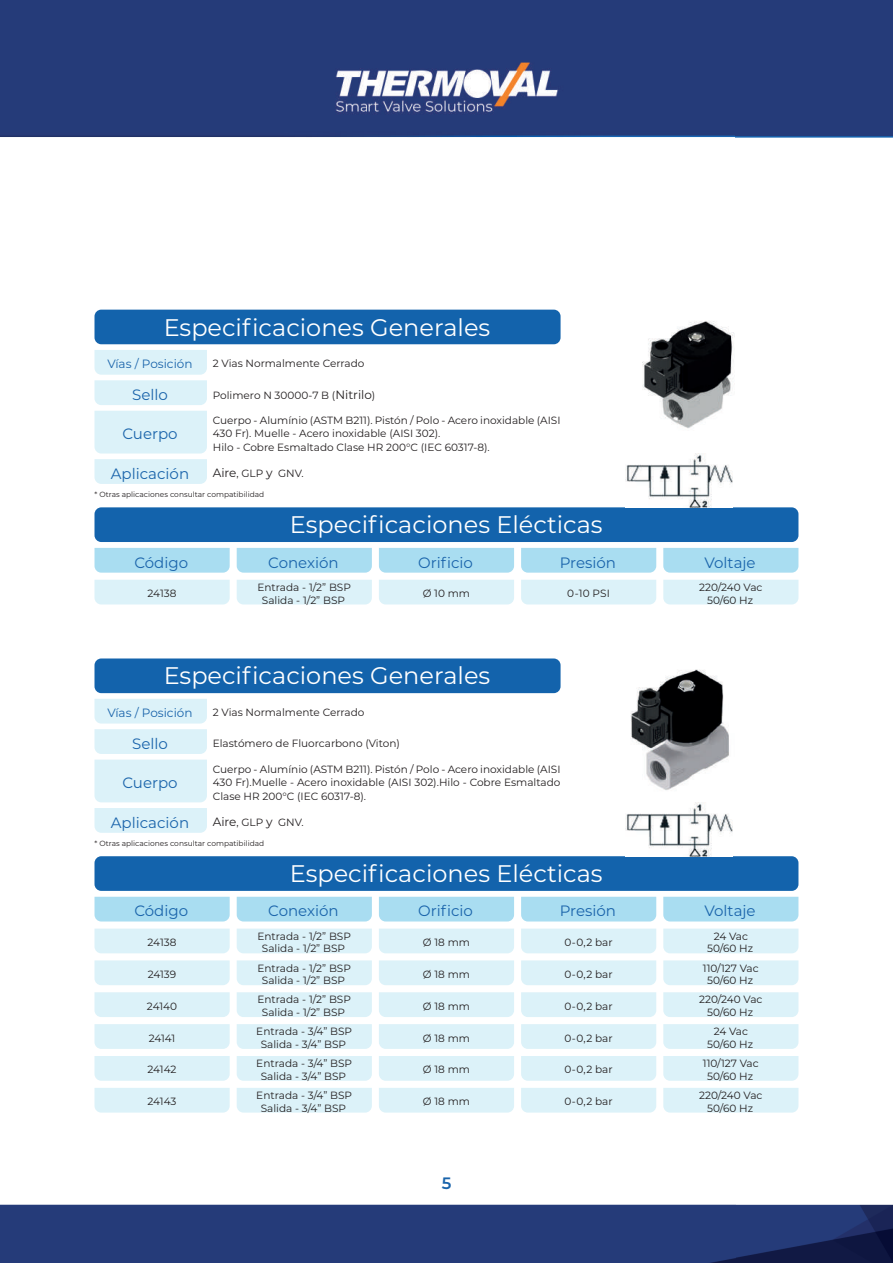
<style>
.page{position:relative;width:893px;height:1263px;background:#fff}
.page>*{position:absolute;margin:0;border:0;box-sizing:border-box;transform-origin:0 0}
.t1{font:24px "Montserrat";color:#fff}
.t2{font:600 16.5px "Montserrat";color:#1a64ab}
.t3{font:15px "Montserrat";color:#1a64ab}
.t4{font:12px "Montserrat";color:#1a64ab}
.t5{font:10.5px/12.6px "Montserrat";color:#231f20;text-align:center}
.t6{font:7.5px "Montserrat";color:#231f20}
.s1{font-size:12px}
</style>
<div class="page">
<img style="left:0;top:0;width:893px;height:1263px">
<div style="left:94px;top:699px;width:113px;height:24px;background:#dcf2f9"></div>
<div style="left:94px;top:729px;width:113px;height:25px;background:#dcf2f9"></div>
<svg style="left:94px;top:350px;width:113px;height:55px;background:#dff3f9"></svg>
<div style="left:94px;top:760px;width:113px;height:42px;background:#dcf2f9"></div>
<div style="left:94px;top:411px;width:113px;height:42px;background:#dcf2f9"></div>
<div style="left:95px;top:808px;width:112px;height:25px;background:#dcf2f9"></div>
<div style="left:95px;top:459px;width:112px;height:25px;background:#dcf2f9"></div>
<div style="left:94px;top:658px;width:467px;height:35px;background:#1363ac;border-radius:7px"></div>
<div style="left:94px;top:310px;width:467px;height:34px;background:#1363ac;border-radius:7px"></div>
<div style="left:94px;top:856px;width:704px;height:35px;background:#1363ac;border-radius:7px"></div>
<div style="left:94px;top:507px;width:704px;height:35px;background:#1363ac;border-radius:7px"></div>
<div style="left:237px;top:897px;width:135px;height:24px;background:#a9ddf1"></div>
<div style="left:237px;top:548px;width:135px;height:25px;background:#a9ddf1"></div>
<div style="left:95px;top:897px;width:135px;height:24px;background:#a9ddf1"></div>
<div style="left:95px;top:548px;width:135px;height:25px;background:#a9ddf1"></div>
<div style="left:379px;top:928px;width:135px;height:25px;background:#dcf2f9"></div>
<div style="left:379px;top:580px;width:135px;height:24px;background:#dcf2f9"></div>
<div style="left:379px;top:1024px;width:135px;height:25px;background:#dcf2f9"></div>
<div style="left:379px;top:960px;width:135px;height:25px;background:#dcf2f9"></div>
<div style="left:379px;top:1056px;width:135px;height:25px;background:#dcf2f9"></div>
<div style="left:379px;top:992px;width:135px;height:25px;background:#dcf2f9"></div>
<div style="left:379px;top:1088px;width:135px;height:24px;background:#dcf2f9"></div>
<div style="left:663px;top:928px;width:135px;height:25px;background:#dcf2f9"></div>
<div style="left:663px;top:580px;width:135px;height:24px;background:#dcf2f9"></div>
<div style="left:663px;top:1024px;width:135px;height:25px;background:#dcf2f9"></div>
<div style="left:663px;top:960px;width:135px;height:25px;background:#dcf2f9"></div>
<div style="left:663px;top:1056px;width:135px;height:25px;background:#dcf2f9"></div>
<div style="left:663px;top:992px;width:135px;height:25px;background:#dcf2f9"></div>
<div style="left:663px;top:1088px;width:135px;height:24px;background:#dcf2f9"></div>
<div style="left:379px;top:897px;width:135px;height:24px;background:#a9ddf1"></div>
<div style="left:379px;top:548px;width:135px;height:25px;background:#a9ddf1"></div>
<div style="left:663px;top:897px;width:135px;height:24px;background:#a9ddf1"></div>
<div style="left:663px;top:548px;width:135px;height:25px;background:#a9ddf1"></div>
<div style="left:521px;top:897px;width:135px;height:24px;background:#a9ddf1"></div>
<div style="left:521px;top:548px;width:135px;height:25px;background:#a9ddf1"></div>
<div style="left:521px;top:928px;width:135px;height:25px;background:#dcf2f9"></div>
<div style="left:521px;top:580px;width:135px;height:24px;background:#dcf2f9"></div>
<div style="left:521px;top:1024px;width:135px;height:25px;background:#dcf2f9"></div>
<div style="left:521px;top:960px;width:135px;height:25px;background:#dcf2f9"></div>
<div style="left:521px;top:1056px;width:135px;height:25px;background:#dcf2f9"></div>
<div style="left:521px;top:992px;width:135px;height:25px;background:#dcf2f9"></div>
<div style="left:521px;top:1088px;width:135px;height:24px;background:#dcf2f9"></div>
<img style="left:568px;top:658px;width:230px;height:144px">
<img style="left:568px;top:310px;width:230px;height:143px">
<div style="left:237px;top:928px;width:135px;height:25px;background:#dcf2f9"></div>
<div style="left:237px;top:580px;width:135px;height:24px;background:#dcf2f9"></div>
<div style="left:237px;top:1024px;width:135px;height:25px;background:#dcf2f9"></div>
<div style="left:237px;top:960px;width:135px;height:25px;background:#dcf2f9"></div>
<div style="left:237px;top:1056px;width:135px;height:25px;background:#dcf2f9"></div>
<div style="left:237px;top:992px;width:135px;height:25px;background:#dcf2f9"></div>
<div style="left:237px;top:1088px;width:135px;height:24px;background:#dcf2f9"></div>
<div style="left:94px;top:928px;width:136px;height:25px;background:#dcf2f9"></div>
<div style="left:94px;top:580px;width:136px;height:24px;background:#dcf2f9"></div>
<div style="left:94px;top:1024px;width:136px;height:25px;background:#dcf2f9"></div>
<div style="left:94px;top:960px;width:136px;height:25px;background:#dcf2f9"></div>
<div style="left:94px;top:1056px;width:136px;height:25px;background:#dcf2f9"></div>
<div style="left:94px;top:992px;width:136px;height:25px;background:#dcf2f9"></div>
<div style="left:94px;top:1088px;width:136px;height:24px;background:#dcf2f9"></div>
<img style="left:625px;top:802px;width:107px;height:54px">
<img style="left:625px;top:453px;width:107px;height:54px">
<h1 class="t1" style="left:164px;top:311px;width:328px">Especificaciones Generales</h1>
<p class="t4" style="left:107px;top:356px;width:87px">Vías / Posición</p>
<p class="t5" style="left:213px;top:357px;width:153px">2 Vias Normalmente Cerrado</p>
<h3 class="t3" style="left:132px;top:384px;width:37px">Sello</h3>
<p class="t5" style="left:213px;top:388px;width:164px">Polimero N 30000-7 B (<span class="s1">Nitrilo</span>)</p>
<h3 class="t3" style="left:122px;top:424px;width:57px">Cuerpo</h3>
<p class="t5" style="left:213px;top:413px;width:349px;line-height:13.5px;text-align:left">Cuerpo - Alumínio (ASTM B211). Pistón / Polo - Acero inoxidable (AISI<br>430 Fr). Muelle - Acero inoxidable (AISI 302).<br>Hilo - Cobre Esmaltado Clase HR 200°C (IEC 60317-8).</p>
<h3 class="t3" style="left:111px;top:463px;width:80px">Aplicación</h3>
<p class="t5" style="left:213px;top:467px;width:93px"><span class="s1">Aire</span>, GLP <span class="s1">y</span> GNV.</p>
<p class="t6" style="left:95px;top:489px;width:171px">* Otras aplicaciones consultar compatibilidad</p>
<h1 class="t1" style="left:290px;top:508px;width:314px">Especificaciones Elécticas</h1>
<h3 class="t3" style="left:134px;top:552px;width:55px">Código</h3>
<p class="t5" style="left:148px;top:587px;width:30px">24138</p>
<h3 class="t3" style="left:268px;top:552px;width:72px">Conexión</h3>
<p class="t5" style="left:257px;top:580px;width:95px">Entrada - 1/2” BSP<br>Salida - 1/2” BSP</p>
<h3 class="t3" style="left:418px;top:552px;width:56px">Orificio</h3>
<p class="t5" style="left:423px;top:587px;width:49px">Ø 10 mm</p>
<h1 class="t1" style="left:164px;top:659px;width:328px">Especificaciones Generales</h1>
<p class="t4" style="left:107px;top:704px;width:87px">Vías / Posición</p>
<h3 class="t3" style="left:132px;top:733px;width:37px">Sello</h3>
<p class="t5" style="left:213px;top:706px;width:153px">2 Vias Normalmente Cerrado</p>
<p class="t5" style="left:213px;top:736px;width:189px">Elastómero de Fluorcarbono (Viton)</p>
<h3 class="t3" style="left:560px;top:552px;width:58px">Presión</h3>
<p class="t5" style="left:567px;top:587px;width:44px">0-10 PSI</p>
<h3 class="t3" style="left:122px;top:773px;width:57px">Cuerpo</h3>
<h3 class="t3" style="left:111px;top:812px;width:80px">Aplicación</h3>
<p class="t5" style="left:213px;top:762px;width:349px;line-height:13.5px;text-align:justify">Cuerpo - Alumínio (ASTM B211). Pistón / Polo - Acero inoxidable (AISI 430 Fr).Muelle - Acero inoxidable (AISI 302).Hilo - Cobre Esmaltado Clase HR 200°C (IEC 60317-8).</p>
<p class="t5" style="left:213px;top:816px;width:93px"><span class="s1">Aire</span>, GLP <span class="s1">y</span> GNV.</p>
<p class="t6" style="left:95px;top:838px;width:171px">* Otras aplicaciones consultar compatibilidad</p>
<h1 class="t1" style="left:290px;top:857px;width:314px">Especificaciones Elécticas</h1>
<h3 class="t3" style="left:134px;top:901px;width:55px">Código</h3>
<h3 class="t3" style="left:268px;top:901px;width:72px">Conexión</h3>
<h3 class="t3" style="left:418px;top:901px;width:56px">Orificio</h3>
<h3 class="t3" style="left:560px;top:901px;width:58px">Presión</h3>
<p class="t5" style="left:148px;top:936px;width:30px">24138</p>
<p class="t5" style="left:257px;top:929px;width:95px">Entrada - 1/2” BSP<br>Salida - 1/2” BSP</p>
<p class="t5" style="left:423px;top:936px;width:49px">Ø 18 mm</p>
<p class="t5" style="left:564px;top:936px;width:50px">0-0,2 bar</p>
<p class="t5" style="left:148px;top:967px;width:30px">24139</p>
<p class="t5" style="left:257px;top:961px;width:95px">Entrada - 1/2” BSP<br>Salida - 1/2” BSP</p>
<p class="t5" style="left:423px;top:967px;width:49px">Ø 18 mm</p>
<p class="t5" style="left:564px;top:967px;width:50px">0-0,2 bar</p>
<p class="t5" style="left:147px;top:999px;width:32px">24140</p>
<p class="t5" style="left:257px;top:993px;width:95px">Entrada - 1/2” BSP<br>Salida - 1/2” BSP</p>
<p class="t5" style="left:423px;top:999px;width:49px">Ø 18 mm</p>
<p class="t5" style="left:564px;top:999px;width:50px">0-0,2 bar</p>
<p class="t5" style="left:149px;top:1031px;width:28px">24141</p>
<p class="t5" style="left:256px;top:1025px;width:97px">Entrada - 3/4” BSP<br>Salida - 3/4” BSP</p>
<p class="t5" style="left:423px;top:1031px;width:49px">Ø 18 mm</p>
<p class="t5" style="left:564px;top:1031px;width:50px">0-0,2 bar</p>
<p class="t5" style="left:147px;top:1063px;width:31px">24142</p>
<p class="t5" style="left:256px;top:1057px;width:97px">Entrada - 3/4” BSP<br>Salida - 3/4” BSP</p>
<p class="t5" style="left:423px;top:1063px;width:49px">Ø 18 mm</p>
<p class="t5" style="left:564px;top:1063px;width:50px">0-0,2 bar</p>
<p class="t5" style="left:148px;top:1095px;width:30px">24143</p>
<p class="t5" style="left:256px;top:1088px;width:97px">Entrada - 3/4” BSP<br>Salida - 3/4” BSP</p>
<p class="t5" style="left:423px;top:1095px;width:49px">Ø 18 mm</p>
<p class="t5" style="left:564px;top:1095px;width:50px">0-0,2 bar</p>
<h2 class="t2" style="left:442px;top:1171px;width:11px">5</h2>
<h3 class="t3" style="left:704px;top:552px;width:53px">Voltaje</h3>
<p class="t5" style="left:699px;top:580px;width:65px">220/240 Vac<br>50/60 Hz</p>
<h3 class="t3" style="left:704px;top:901px;width:53px">Voltaje</h3>
<p class="t5" style="left:707px;top:929px;width:47px">24 Vac<br>50/60 Hz</p>
<p class="t5" style="left:703px;top:961px;width:57px">110/127 Vac<br>50/60 Hz</p>
<p class="t5" style="left:699px;top:993px;width:65px">220/240 Vac<br>50/60 Hz</p>
<p class="t5" style="left:707px;top:1025px;width:47px">24 Vac<br>50/60 Hz</p>
<p class="t5" style="left:703px;top:1057px;width:57px">110/127 Vac<br>50/60 Hz</p>
<p class="t5" style="left:699px;top:1088px;width:65px">220/240 Vac<br>50/60 Hz</p>
</div>
